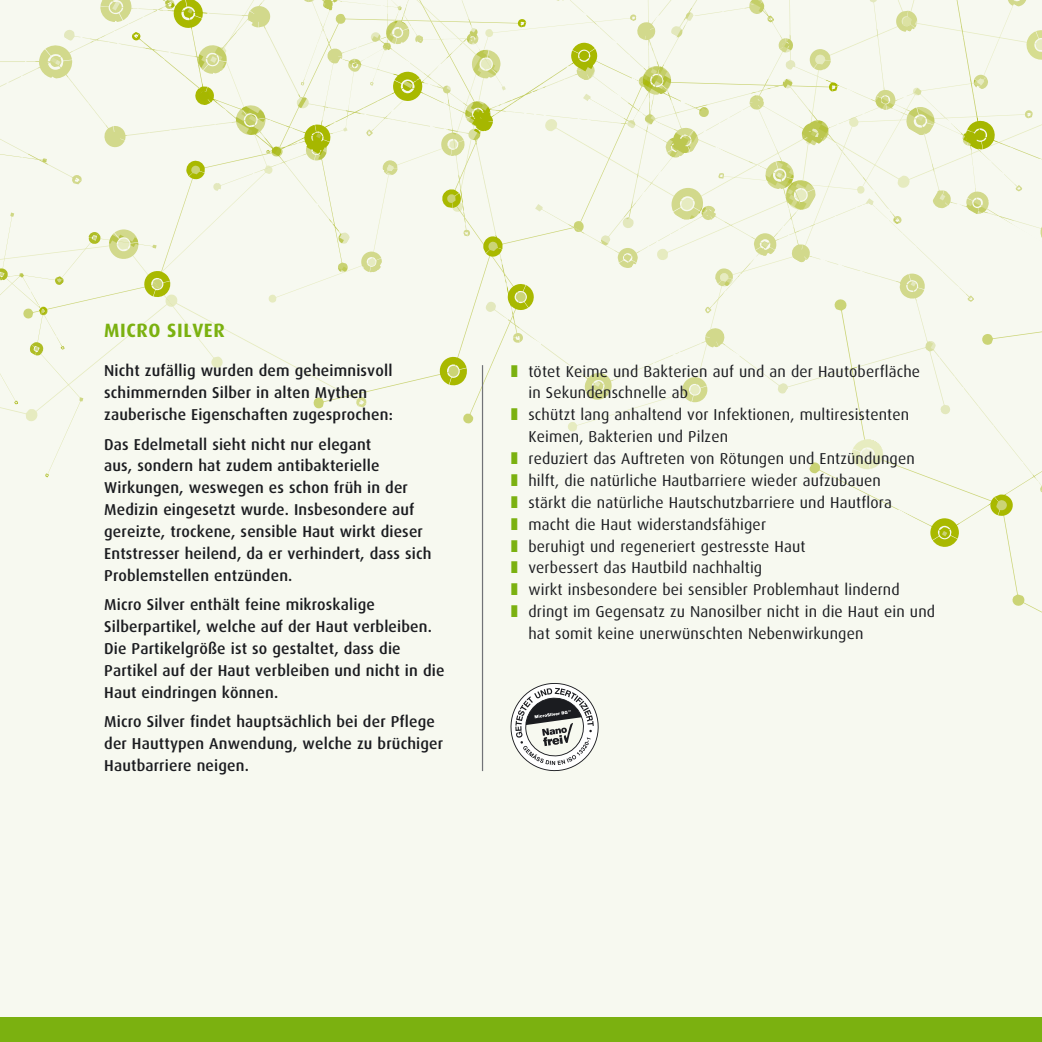
<style>
.page{position:relative;width:1042px;height:1042px;background:#f7f9f0}
.page>*{position:absolute;margin:0;border:0;box-sizing:border-box;transform-origin:0 0}
.t1{font:700 19.25px "Dax";letter-spacing:.03em;color:#7bb110}
.t2{font:500 15.75px/21.9px "Dax";letter-spacing:.01em;color:#1b1c20}
.t3{font:15.75px "Dax";letter-spacing:.01em;color:#1b1c20}
.s1{font-family:"European Pi Three";color:#7bb110}
</style>
<div class="page">
<svg style="left:834px;top:345px;width:208px;height:268px"></svg>
<svg style="left:851px;top:438px;width:34px;height:32px"></svg>
<svg style="left:990px;top:494px;width:23px;height:22px"></svg>
<svg style="left:567px;top:345px;width:277px;height:87px"></svg>
<svg style="left:0;top:331px;width:273px;height:146px"></svg>
<svg style="left:545px;top:30px;width:497px;height:315px"></svg>
<svg style="left:298px;top:93px;width:236px;height:330px"></svg>
<img style="left:301px;top:0;width:727px;height:97px">
<img style="left:0;top:0;width:273px;height:331px">
<img style="left:931px;top:76px;width:111px;height:328px">
<svg style="left:850px;top:439px;width:34px;height:33px"></svg>
<div style="left:0;top:1017px;width:1042px;height:25px;background:#7bb110"></div>
<hr style="left:482px;top:365px;width:1px;height:406px;background:#717377">
<svg style="left:510px;top:683px;width:89px;height:89px"></svg>
<p class="t1" style="left:104px;top:320px;width:122px">MICRO SILVER</p>
<p class="t2" style="left:104px;top:360px;width:290px">Nicht zufällig wurden dem geheimnisvoll schimmernden Silber in alten Mythen zauberische Eigenschaften zugesprochen:</p>
<p class="t2" style="left:104px;top:433px;width:329px">Das Edelmetall sieht nicht nur elegant<br>aus, sondern hat zudem antibakterielle Wirkungen, weswegen es schon früh in der Medizin eingesetzt wurde. Insbesondere auf gereizte, trockene, sensible Haut wirkt dieser Entstresser heilend, da er verhindert, dass sich Problemstellen entzünden.</p>
<p class="t2" style="left:104px;top:594px;width:342px">Micro Silver enthält feine mikroskalige Silberpartikel, welche auf der Haut verbleiben.<br>Die Partikelgröße ist so gestaltet, dass die Partikel auf der Haut verbleiben und nicht in die Haut eindringen können.</p>
<p class="t2" style="left:104px;top:711px;width:340px">Micro Silver findet hauptsächlich bei der Pflege der Hauttypen Anwendung, welche zu brüchiger<br>Hautbarriere neigen.</p>
<p class="t3" style="left:511px;top:362px;width:410px"><span class="s1">M</span> tötet Keime und Bakterien auf und an der Hautoberfläche</p>
<p class="t3" style="left:528px;top:384px;width:161px">in Sekundenschnelle ab</p>
<p class="t3" style="left:511px;top:406px;width:400px"><span class="s1">M</span> schützt lang anhaltend vor I nfektionen, multiresistenten</p>
<p class="t3" style="left:528px;top:428px;width:201px">Keimen, Bakterien und Pilzen</p>
<p class="t3" style="left:511px;top:450px;width:405px"><span class="s1">M</span> reduziert das Auftreten von Rötungen und Entzündungen</p>
<p class="t3" style="left:511px;top:472px;width:371px"><span class="s1">M</span> hilft, die natürliche Hautbarriere wieder aufzubauen</p>
<p class="t3" style="left:511px;top:493px;width:382px"><span class="s1">M</span> stärkt die natürliche Hautschutzbarriere und Hautflora</p>
<p class="t3" style="left:511px;top:515px;width:256px"><span class="s1">M</span> macht die Haut widerstandsfähiger</p>
<p class="t3" style="left:511px;top:537px;width:296px"><span class="s1">M</span> beruhigt und regeneriert gestresste Haut</p>
<p class="t3" style="left:511px;top:559px;width:253px"><span class="s1">M</span> verbessert das Hautbild nachhaltig</p>
<p class="t3" style="left:511px;top:581px;width:390px"><span class="s1">M</span> wirkt insbesondere bei sensibler Problemhaut lindernd</p>
<p class="t3" style="left:511px;top:603px;width:426px"><span class="s1">M</span> dringt im Gegensatz zu Nanosilber nicht in die Haut ein und</p>
<p class="t3" style="left:528px;top:625px;width:336px">hat somit keine unerwünschten Nebenwirkungen</p>
</div>
